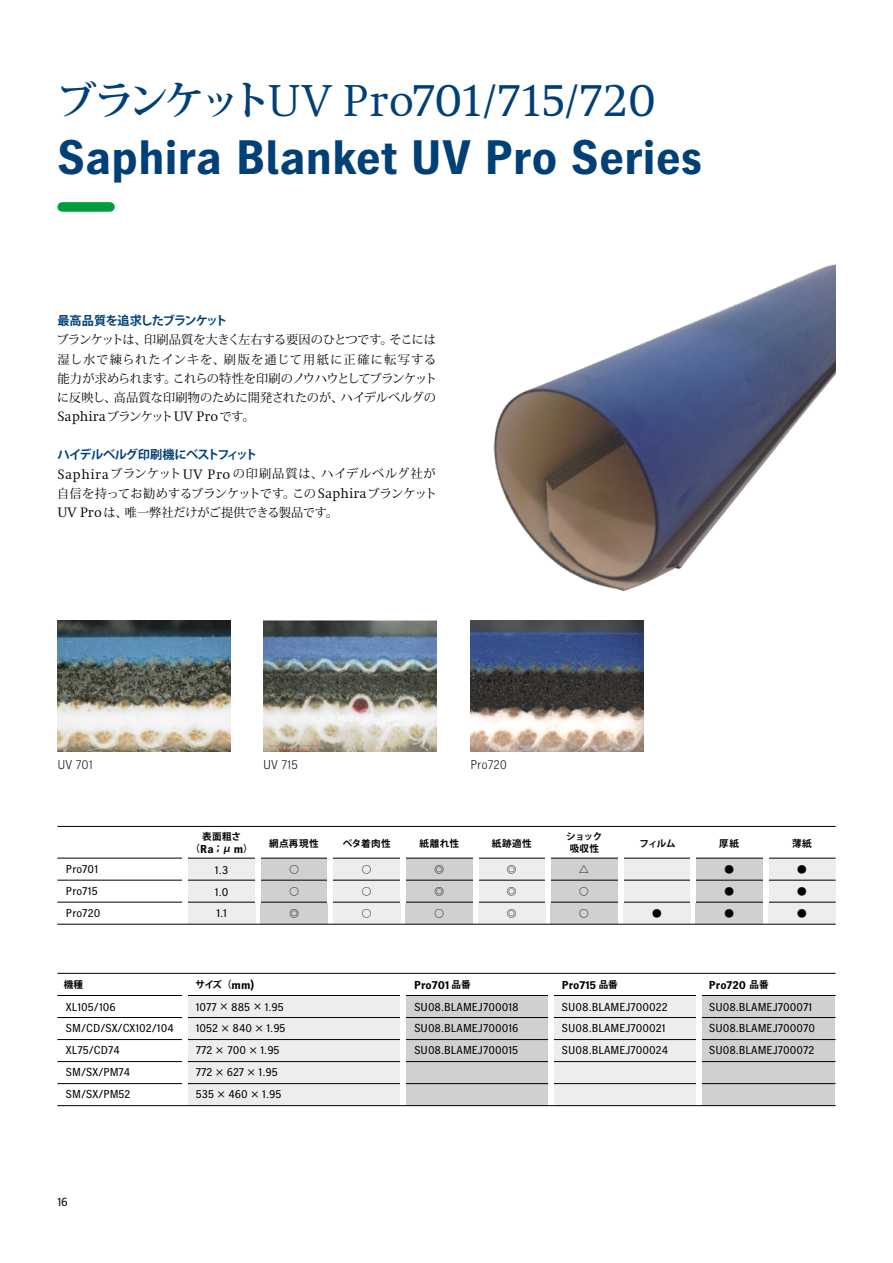
<style>
.page{position:relative;width:893px;height:1263px;background:#fff}
.page>*{position:absolute;margin:0;border:0;box-sizing:border-box;transform-origin:0 0}
.t1{font:48.75px "Heidelberg Antiqua ML";letter-spacing:-.01em;color:#004077}
.t2{font:700 48px "Heidelberg Gothic Ml";letter-spacing:-.005em;color:#004077}
.t3{font:14.25px "Heidelberg Antiqua ML";color:#000}
.t4{font:300 12.75px "Heidelberg Gothic Ml";color:#000}
.t5{font:12.15px/19.2px "Koz Min Pro";letter-spacing:-.025em;color:#000;text-align:justify}
.t6{font:700 12.15px "Koz Go Pro";letter-spacing:-.05em;color:#004077}
.t7{font:700 12.15px "Koz Go Pro";letter-spacing:-.08em;color:#004077}
.t8{font:12px "Heidelberg Gothic Ml";color:#000}
.t9{font:11.55px/21.9px "Heidelberg Gothic Ml";color:#000}
.t10{font:700 11.55px "Heidelberg Gothic Ml";color:#000}
.t11{font:700 9.6px/12px "Koz Go Pro";letter-spacing:.025em;color:#000;text-align:center}
.t12{font:500 9.6px "Koz Go Pro";color:#000}
.s1{font-family:"Koz Min Pro";font-weight:700;font-size:39.9px}
.s2{font-size:46.35px}
.s3{font-family:"Koz Min Pro";font-size:12.15px}
.s4{font-family:"Heidelberg Antiqua ML";font-size:14.25px}
.s5{font-family:"Heidelberg Gothic Ml";font-size:11.55px}
.s6{font-family:"Koz Go Pro";font-size:9.6px}
.s7{font-family:"Koz Go Pro";font-weight:500;font-size:9.6px}
</style>
<div class="page">
<img style="left:263px;top:621px;width:173px;height:131px">
<img style="left:470px;top:621px;width:173px;height:131px">
<img style="left:57px;top:621px;width:173px;height:131px">
<img style="left:493px;top:264px;width:343px;height:328px">
<div style="left:62px;top:202px;width:48px;height:10px;background:#009d3c"></div>
<div style="left:188px;top:858px;width:67px;height:66px;background:#ededed"></div>
<div style="left:188px;top:995px;width:214px;height:110px;background:#ededed"></div>
<div style="left:405px;top:995px;width:146px;height:110px;background:#d0d0d0"></div>
<div style="left:699px;top:995px;width:136px;height:110px;background:#d0d0d0"></div>
<div style="left:551px;top:995px;width:148px;height:110px;background:#ededed"></div>
<div style="left:478px;top:858px;width:67px;height:66px;background:#ededed"></div>
<div style="left:333px;top:858px;width:67px;height:66px;background:#ededed"></div>
<div style="left:623px;top:858px;width:67px;height:66px;background:#ededed"></div>
<div style="left:261px;top:858px;width:67px;height:66px;background:#d0d0d0"></div>
<div style="left:551px;top:858px;width:67px;height:66px;background:#d0d0d0"></div>
<div style="left:406px;top:858px;width:67px;height:66px;background:#d0d0d0"></div>
<div style="left:696px;top:858px;width:67px;height:66px;background:#d0d0d0"></div>
<div style="left:768px;top:858px;width:67px;height:66px;background:#ededed"></div>
<hr style="left:57px;top:858px;width:779px;height:1px;background:#000">
<hr style="left:57px;top:880px;width:779px;height:1px;background:#000">
<hr style="left:57px;top:902px;width:779px;height:1px;background:#000">
<hr style="left:57px;top:995px;width:779px;height:1px;background:#000">
<hr style="left:57px;top:1039px;width:779px;height:1px;background:#000">
<hr style="left:57px;top:1083px;width:779px;height:1px;background:#000">
<hr style="left:57px;top:1017px;width:779px;height:1px;background:#000">
<hr style="left:57px;top:1061px;width:779px;height:1px;background:#000">
<div style="left:183px;top:851px;width:5px;height:51px;background:#fff"></div>
<div style="left:183px;top:990px;width:5px;height:116px;background:#fff"></div>
<div style="left:400px;top:990px;width:6px;height:116px;background:#fff"></div>
<div style="left:549px;top:990px;width:5px;height:116px;background:#fff"></div>
<div style="left:696px;top:990px;width:5px;height:116px;background:#fff"></div>
<div style="left:473px;top:851px;width:5px;height:51px;background:#fff"></div>
<div style="left:328px;top:851px;width:5px;height:51px;background:#fff"></div>
<div style="left:618px;top:851px;width:5px;height:51px;background:#fff"></div>
<div style="left:255px;top:851px;width:6px;height:51px;background:#fff"></div>
<div style="left:545px;top:851px;width:6px;height:51px;background:#fff"></div>
<div style="left:400px;top:851px;width:6px;height:51px;background:#fff"></div>
<div style="left:690px;top:851px;width:6px;height:51px;background:#fff"></div>
<div style="left:763px;top:851px;width:5px;height:51px;background:#fff"></div>
<hr style="left:57px;top:826px;width:779px;height:1px;background:#000">
<hr style="left:57px;top:1105px;width:779px;height:1px;background:#000">
<hr style="left:57px;top:973px;width:779px;height:1px;background:#000">
<hr style="left:57px;top:924px;width:779px;height:1px;background:#000">
<h1 class="t1" style="left:57px;top:73px;width:600px"><span class="s1">ブランケット</span><span class="s2">UV Pro</span>701<span class="s2">/</span>715<span class="s2">/</span>720</h1>
<h2 class="t2" style="left:57px;top:131px;width:647px">Saphira Blanket UV Pro Series</h2>
<p class="t7" style="left:57px;top:313px;width:171px">最高品質を追求したブランケット</p>
<p class="t5" style="left:57px;top:330px;width:382px">ブランケットは、印刷品質を大きく左右する要因のひとつです。そこには湿し水で練られたインキを、刷版を通じて用紙に正確に転写する能力が求められます。これらの特性を印刷のノウハウとしてブランケットに反映し、高品質な印刷物のために開発されたのが、ハイデルベルグの</p>
<p class="t3" style="left:57px;top:409px;width:199px">Saphira<span class="s3">ブランケット</span>UV Pro<span class="s3">です。</span></p>
<p class="t6" style="left:57px;top:447px;width:201px">ハイデルベルグ印刷機にベストフィット</p>
<p class="t5" style="left:57px;top:464px;width:381px"><span class="s4">Saphira</span>ブランケット<span class="s4">UV Pro</span> の印刷品質は、ハイデルベルグ社が自信を持ってお勧めするブランケットです。この <span class="s4">Saphira</span>ブランケット<span class="s4">UV Pro</span> は、唯一弊社だけがご提供できる製品です。</p>
<p class="t4" style="left:57px;top:757px;width:37px">UV 701</p>
<p class="t4" style="left:263px;top:757px;width:36px">UV 715</p>
<p class="t4" style="left:470px;top:757px;width:38px">Pro720</p>
<p class="t9" style="left:66px;top:858px;width:36px">Pro701<br>Pro715<br>Pro720</p>
<p class="t11" style="left:191px;top:831px;width:64px">表面粗さ（<span class="s5">Ra</span>；μ <span class="s5">m</span>）</p>
<p class="t11" style="left:639px;top:838px;width:38px">フィルム</p>
<p class="t11" style="left:719px;top:838px;width:21px">厚紙</p>
<p class="t11" style="left:792px;top:838px;width:21px">薄紙</p>
<p class="t11" style="left:269px;top:838px;width:51px">網点再現性</p>
<p class="t11" style="left:343px;top:838px;width:49px">ベタ着肉性</p>
<p class="t11" style="left:420px;top:838px;width:41px">紙離れ性</p>
<p class="t11" style="left:492px;top:838px;width:41px">紙跡適性</p>
<p class="t11" style="left:566px;top:831px;width:38px">ショック吸収性</p>
<p class="t9" style="left:215px;top:859px;width:15px;text-align:justify">1.3<br>1.0<br>1.1</p>
<p class="t12" style="left:289px;top:864px;width:11px">○</p>
<p class="t12" style="left:289px;top:885px;width:11px">○</p>
<p class="t12" style="left:289px;top:907px;width:11px">◎</p>
<p class="t12" style="left:362px;top:864px;width:11px">○</p>
<p class="t12" style="left:362px;top:885px;width:11px">○</p>
<p class="t12" style="left:362px;top:907px;width:11px">○</p>
<p class="t12" style="left:434px;top:864px;width:11px">◎</p>
<p class="t12" style="left:434px;top:885px;width:11px">◎</p>
<p class="t12" style="left:434px;top:907px;width:11px">○</p>
<p class="t12" style="left:507px;top:864px;width:11px">◎</p>
<p class="t12" style="left:507px;top:885px;width:11px">◎</p>
<p class="t12" style="left:507px;top:907px;width:11px">◎</p>
<p class="t12" style="left:579px;top:864px;width:11px">△</p>
<p class="t12" style="left:579px;top:885px;width:11px">○</p>
<p class="t12" style="left:579px;top:907px;width:11px">○</p>
<p class="t12" style="left:652px;top:907px;width:11px">●</p>
<p class="t12" style="left:725px;top:864px;width:11px">●</p>
<p class="t12" style="left:725px;top:885px;width:11px">●</p>
<p class="t12" style="left:725px;top:907px;width:11px">●</p>
<p class="t12" style="left:797px;top:863px;width:11px">●</p>
<p class="t12" style="left:797px;top:885px;width:11px">●</p>
<p class="t12" style="left:797px;top:907px;width:11px">●</p>
<p class="t11" style="left:64px;top:979px;width:21px">機種</p>
<p class="t11" style="left:196px;top:979px;width:60px">サイズ（<span class="s5">mm)</span></p>
<p class="t10" style="left:414px;top:978px;width:58px">Pro701 <span class="s6">品番</span></p>
<p class="t10" style="left:562px;top:978px;width:58px">Pro715 <span class="s6">品番</span></p>
<p class="t10" style="left:709px;top:978px;width:61px">Pro720 <span class="s6">品番</span></p>
<p class="t9" style="left:66px;top:996px;width:109px">XL105/106<br>SM/CD/SX/CX102/104<br>XL75/CD74<br>SM/SX/PM74<br>SM/SX/PM52</p>
<p class="t9" style="left:196px;top:996px;width:91px">1077 <span class="s7">×</span> 885 <span class="s7">×</span> 1.95<br>1052 <span class="s7">×</span> 840 <span class="s7">×</span> 1.95<br>772 <span class="s7">×</span> 700 <span class="s7">×</span> 1.95<br>772 <span class="s7">×</span> 627 <span class="s7">×</span> 1.95<br>535 <span class="s7">×</span> 460 <span class="s7">×</span> 1.95</p>
<p class="t9" style="left:414px;top:996px;width:106px;text-align:justify">SU08.BLAMEJ700018<br>SU08.BLAMEJ700016<br>SU08.BLAMEJ700015</p>
<p class="t9" style="left:562px;top:996px;width:108px">SU08.BLAMEJ700022<br>SU08.BLAMEJ700021<br>SU08.BLAMEJ700024</p>
<p class="t9" style="left:709px;top:996px;width:107px">SU08.BLAMEJ700071<br>SU08.BLAMEJ700070<br>SU08.BLAMEJ700072</p>
<p class="t8" style="left:57px;top:1195px;width:12px">16</p>
</div>
